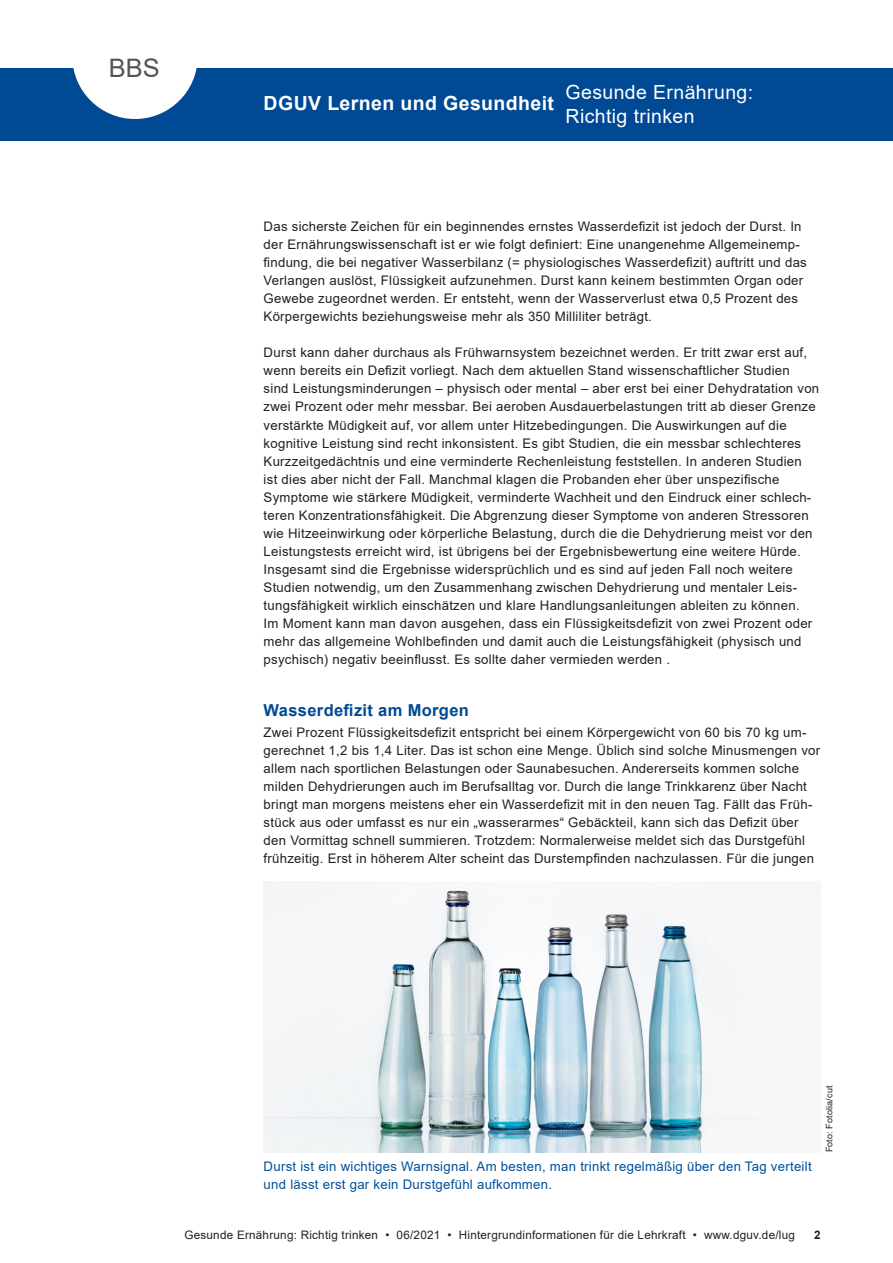
<style>
.page{position:relative;width:893px;height:1263px;background:#fff}
.page>*{position:absolute;margin:0;border:0;box-sizing:border-box;transform-origin:0 0}
.t1{font:25.5px "Arial";color:#555}
.t2{font:19.5px/23.4px "Arial";letter-spacing:.02em;color:#fff}
.t3{font:700 19.5px "Arial";letter-spacing:.02em;color:#fff}
.Zwischenueberschrift{font:700 16.5px "Arial";letter-spacing:.02em;color:#004994}
.Fliesstext{font:13.2px/18px "Arial";letter-spacing:.02em;color:#231f20}
.Bildunterschrift{font:13.2px "Arial";letter-spacing:.02em;color:#01519b}
.t4{font:11.7px "Arial";letter-spacing:.02em;color:#231f20}
.t5{font:700 11.7px "Arial";color:#231f20}
.Bildnachweis{font:9px "Arial";letter-spacing:.015em;color:#231f20}
</style>
<div class="page">
<div style="left:0;top:68px;width:893px;height:72px;background:#004994"></div>
<svg style="left:73px;top:68px;width:124px;height:51px"></svg>
<img style="left:264px;top:881px;width:557px;height:271px">
<h1 class="t1" style="left:109px;top:50px;width:53px">BBS</h1>
<h2 class="t3" style="left:264px;top:89px;width:292px">DGUV Lernen und Gesundheit</h2>
<h2 class="t2" style="left:566px;top:81px;width:189px">Gesunde Ernährung:<br>Richtig trinken</h2>
<p class="Fliesstext" style="left:264px;top:217px;width:539px">Das sicherste Zeichen für ein beginnendes ernstes Wasserdefizit ist jedoch der Durst. In</p>
<p class="Fliesstext" style="left:264px;top:235px;width:545px">der Ernährungswissenschaft ist er wie folgt definiert: Eine unangenehme Allgemeinemp&shy;findung, die bei negativer Wasserbilanz (= physiologisches Wasserdefizit) auftritt und das Verlangen auslöst, Flüssigkeit aufzunehmen. Durst kann keinem bestimmten Organ oder Gewebe zugeordnet werden. Er entsteht, wenn der Wasserverlust etwa 0,5 Prozent des Körpergewichts beziehungsweise mehr als 350 Milliliter beträgt.</p>
<p class="Fliesstext" style="left:264px;top:343px;width:545px">Durst kann daher durchaus als Frühwarnsystem bezeichnet werden. Er tritt zwar erst auf,</p>
<p class="Fliesstext" style="left:264px;top:362px;width:528px">wenn bereits ein Defizit vorliegt. Nach dem aktuellen Stand wissenschaftlicher Studien</p>
<p class="Fliesstext" style="left:264px;top:380px;width:557px">sind Leistungsminderungen – physisch oder mental – aber erst bei einer Dehydratation von</p>
<p class="Fliesstext" style="left:264px;top:398px;width:554px">zwei Prozent oder mehr messbar. Bei aeroben Ausdauerbelastungen tritt ab dieser Grenze</p>
<p class="Fliesstext" style="left:264px;top:416px;width:524px">verstärkte Müdigkeit auf, vor allem unter Hitzebedingungen. Die Auswirkungen auf die</p>
<p class="Fliesstext" style="left:264px;top:434px;width:539px">kognitive Leistung sind recht inkonsistent. Es gibt Studien, die ein messbar schlechteres</p>
<p class="Fliesstext" style="left:264px;top:452px;width:540px">Kurzzeitgedächtnis und eine verminderte Rechenleistung feststellen. In anderen Studien</p>
<p class="Fliesstext" style="left:264px;top:470px;width:517px">ist dies aber nicht der Fall. Manchmal klagen die Probanden eher über unspezifische</p>
<p class="Fliesstext" style="left:264px;top:488px;width:549px">Symptome wie stärkere Müdigkeit, verminderte Wachheit und den Eindruck einer schlech-</p>
<p class="Fliesstext" style="left:264px;top:506px;width:547px">teren Konzentrationsfähigkeit. Die Abgrenzung dieser Symptome von anderen Stressoren</p>
<p class="Fliesstext" style="left:264px;top:524px;width:550px">wie Hitzeeinwirkung oder körperliche Belastung, durch die die Dehydrierung meist vor den</p>
<p class="Fliesstext" style="left:264px;top:542px;width:539px">Leistungstests erreicht wird, ist übrigens bei der Ergebnisbewertung eine weitere Hürde.</p>
<p class="Fliesstext" style="left:264px;top:560px;width:531px">Insgesamt sind die Ergebnisse widersprüchlich und es sind auf jeden Fall noch weitere</p>
<p class="Fliesstext" style="left:264px;top:578px;width:538px">Studien notwendig, um den Zusammenhang zwischen Dehydrierung und mentaler Leis&shy;tungsfähigkeit wirklich einschätzen und klare Handlungsanleitungen ableiten zu können.</p>
<p class="Fliesstext" style="left:264px;top:615px;width:550px">Im Moment kann man davon ausgehen, dass ein Flüssigkeitsdefizit von zwei Prozent oder</p>
<p class="Fliesstext" style="left:264px;top:633px;width:539px">mehr das allgemeine Wohlbefinden und damit auch die Leistungsfähigkeit (physisch und</p>
<p class="Fliesstext" style="left:264px;top:651px;width:408px">psychisch) negativ beeinflusst. Es sollte daher vermieden werden .</p>
<p class="Zwischenueberschrift" style="left:264px;top:698px;width:207px">Wasserdefizit am Morgen</p>
<p class="Fliesstext" style="left:264px;top:723px;width:558px">Zwei Prozent Flüssigkeitsdefizit entspricht bei einem Körpergewicht von 60 bis 70 kg um&shy;gerechnet 1,2 bis 1,4 Liter. Das ist schon eine Menge. Üblich sind solche Minusmengen vor</p>
<p class="Fliesstext" style="left:264px;top:759px;width:545px">allem nach sportlichen Belastungen oder Saunabesuchen. Andererseits kommen solche milden Dehydrierungen auch im Berufsalltag vor. Durch die lange Trinkkarenz über Nacht</p>
<p class="Fliesstext" style="left:264px;top:795px;width:550px">bringt man morgens meistens eher ein Wasserdefizit mit in den neuen Tag. Fällt das Früh&shy;stück aus oder umfasst es nur ein „wasserarmes“ Gebäckteil, kann sich das Defizit über den Vormittag schnell summieren. Trotzdem: Normalerweise meldet sich das Durstgefühl</p>
<p class="Fliesstext" style="left:264px;top:849px;width:552px">frühzeitig. Erst in höherem Alter scheint das Durstempfinden nachzulassen. Für die jungen</p>
<p class="Bildunterschrift" style="left:264px;top:1157px;width:550px">Durst ist ein wichtiges Warnsignal. Am besten, man trinkt regelmäßig über den Tag verteilt</p>
<p class="Bildunterschrift" style="left:264px;top:1175px;width:290px">und lässt erst gar kein Durstgefühl aufkommen.</p>
<p class="Bildnachweis" style="left:823px;top:1152px;width:68px;rotate:-90deg">Foto: Fotolia/cut</p>
<p class="t4" style="left:184px;top:1227px;width:612px">Gesunde Ernährung: Richtig trinken • 06/2021 • Hintergrundinformationen für die Lehrkraft • www.dguv.de/lug</p>
<p class="t5" style="left:814px;top:1227px;width:8px">2</p>
</div>
